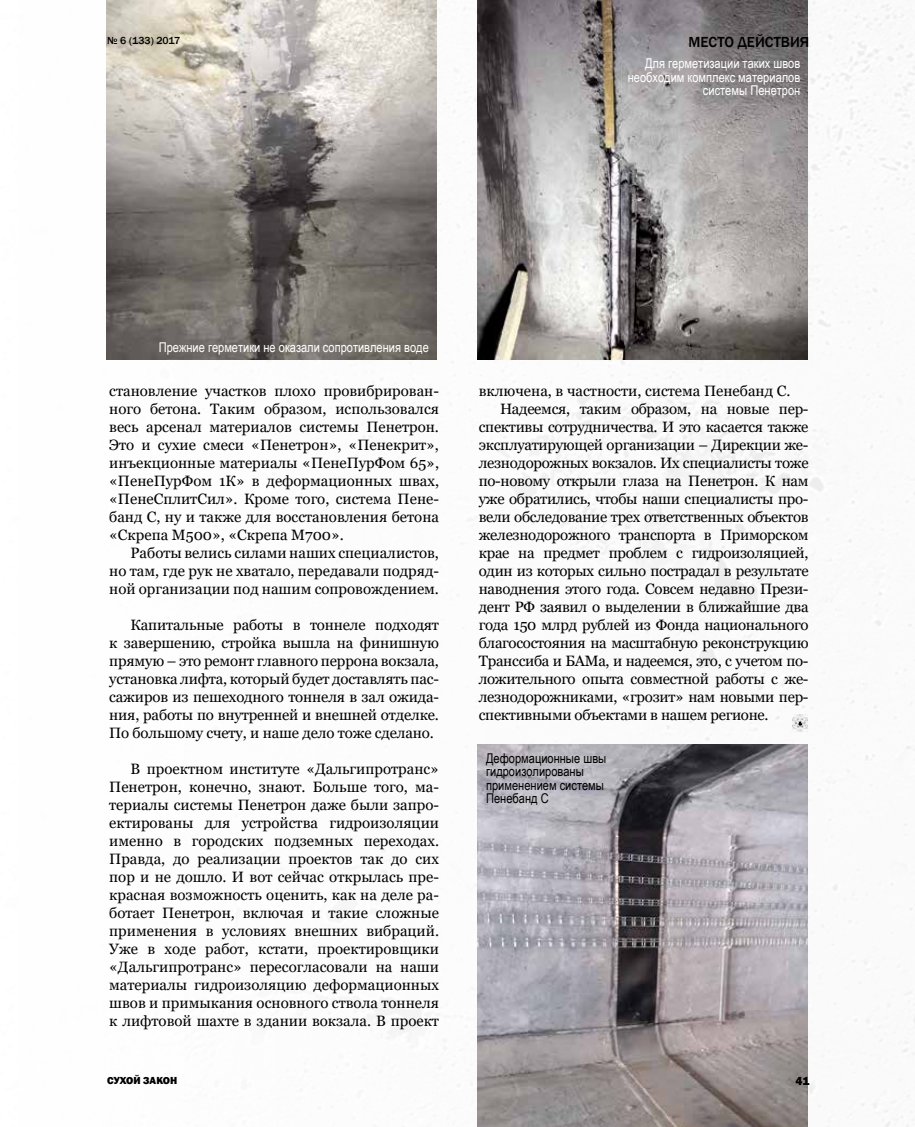
<style>
.page{position:relative;width:915px;height:1127px;background:#fff}
.page>*{position:absolute;margin:0;border:0;box-sizing:border-box;transform-origin:0 0}
.t1{font:15px/18px "Georgia";letter-spacing:-.02em;color:#000;text-align:justify}
.t2{font:15px "Georgia";color:#000}
.t3{font:500 15px "Franklin Gothic";color:#000}
.t4{font:13.5px/13.5px "Arial Narrow";color:#fff;text-align:right}
.t5{font:13.5px/13.5px "Arial Narrow";color:#000}
.t6{font:800 12px "Franklin Gothic";color:#000}
.t7{font:500 10.5px "Franklin Gothic";color:#000}
.t8{font:800 10.5px "Franklin Gothic";color:#000}
</style>
<div class="page">
<img style="left:106px;top:0;width:808px;height:1127px">
<img style="left:106px;top:0;width:330px;height:359px">
<img style="left:478px;top:744px;width:329px;height:383px">
<img style="left:478px;top:0;width:329px;height:359px">
<img style="left:792px;top:715px;width:15px;height:16px">
<p class="t7" style="left:107px;top:34px;width:74px">№ 6 (133) 2017</p>
<p class="t3" style="left:688px;top:33px;width:122px">МЕСТО ДЕЙСТВИЯ</p>
<p class="t4" style="left:627px;top:56px;width:174px">Для герметизации таких швов необходим комплекс материалов системы Пенетрон</p>
<p class="t4" style="left:159px;top:340px;width:271px">Прежние герметики не оказали сопротивления воде</p>
<p class="t1" style="left:109px;top:382px;width:331px">становление участков плохо провибрирован&shy;ного бетона. Таким образом, использовался весь арсенал материалов системы Пенетрон.<br>Это и сухие смеси «Пенетрон», «Пенекрит», инъекционные материалы «ПенеПурФом 65», «ПенеПурФом 1К» в деформационных швах, «ПенеСплитСил». Кроме того, система Пене&shy;банд С, ну и также для восстановления бетона «Скрепа М500», «Скрепа М700».</p>
<p class="t1" style="left:109px;top:544px;width:331px;text-indent:21px">Работы велись силами наших специалистов, но там, где рук не хватало, передавали подряд&shy;ной организации под нашим сопровождением.</p>
<p class="t1" style="left:109px;top:616px;width:331px;text-indent:21px">Капитальные работы в тоннеле подходят к завершению, стройка вышла на финишную прямую – это ремонт главного перрона вокзала, установка лифта, который будет доставлять пас&shy;сажиров из пешеходного тоннеля в зал ожида&shy;ния, работы по внутренней и внешней отделке.<br>По большому счету, и наше дело тоже сделано.</p>
<p class="t1" style="left:109px;top:760px;width:331px;text-indent:21px">В проектном институте «Дальгипротранс» Пенетрон, конечно, знают. Больше того, ма&shy;териалы системы Пенетрон даже были запро&shy;ектированы для устройства гидроизоляции именно в городских подземных переходах.<br>Правда, до реализации проектов так до сих пор и не дошло. И вот сейчас открылась пре&shy;красная возможность оценить, как на деле ра&shy;ботает Пенетрон, включая и такие сложные применения в условиях внешних вибраций.<br>Уже в ходе работ, кстати, проектировщики «Дальгипротранс» пересогласовали на наши материалы гидроизоляцию деформационных швов и примыкания основного ствола тоннеля к лифтовой шахте в здании вокзала. В проект</p>
<p class="t2" style="left:478px;top:382px;width:313px">включена, в частности, система Пенебанд С.</p>
<p class="t1" style="left:500px;top:400px;width:310px">Надеемся, таким образом, на новые пер-</p>
<p class="t1" style="left:478px;top:418px;width:331px">спективы сотрудничества. И это касается также</p>
<p class="t1" style="left:478px;top:436px;width:331px">эксплуатирующей организации – Дирекции же-</p>
<p class="t1" style="left:478px;top:454px;width:331px">лезнодорожных вокзалов. Их специалисты тоже</p>
<p class="t1" style="left:478px;top:472px;width:331px">по-новому открыли глаза на Пенетрон. К нам</p>
<p class="t1" style="left:478px;top:490px;width:331px">уже обратились, чтобы наши специалисты про-</p>
<p class="t1" style="left:478px;top:508px;width:331px">вели обследование трех ответственных объектов</p>
<p class="t1" style="left:478px;top:526px;width:331px">железнодорожного транспорта в Приморском</p>
<p class="t1" style="left:478px;top:544px;width:331px">крае на предмет проблем с гидроизоляцией,</p>
<p class="t1" style="left:478px;top:562px;width:331px">один из которых сильно пострадал в результате</p>
<p class="t1" style="left:478px;top:580px;width:331px">наводнения этого года. Совсем недавно Прези-</p>
<p class="t1" style="left:478px;top:598px;width:331px">дент РФ заявил о выделении в ближайшие два</p>
<p class="t1" style="left:478px;top:616px;width:331px">года 150 млрд рублей из Фонда национального</p>
<p class="t1" style="left:478px;top:634px;width:331px">благосостояния на масштабную реконструкцию</p>
<p class="t1" style="left:478px;top:652px;width:331px">Транссиба и БАМа, и надеемся, это, с учетом по-</p>
<p class="t1" style="left:478px;top:670px;width:331px">ложительного опыта совместной работы с же-</p>
<p class="t1" style="left:478px;top:688px;width:331px">лезнодорожниками, «грозит» нам новыми пер-</p>
<p class="t1" style="left:478px;top:706px;width:291px">спективными объектами в нашем регионе.</p>
<p class="t5" style="left:486px;top:750px;width:122px">Деформационные швы гидроизолированы применением системы<br>Пенебанд С</p>
<p class="t8" style="left:107px;top:1074px;width:72px">СУХОЙ ЗАКОН</p>
<p class="t6" style="left:795px;top:1073px;width:15px">41</p>
</div>
